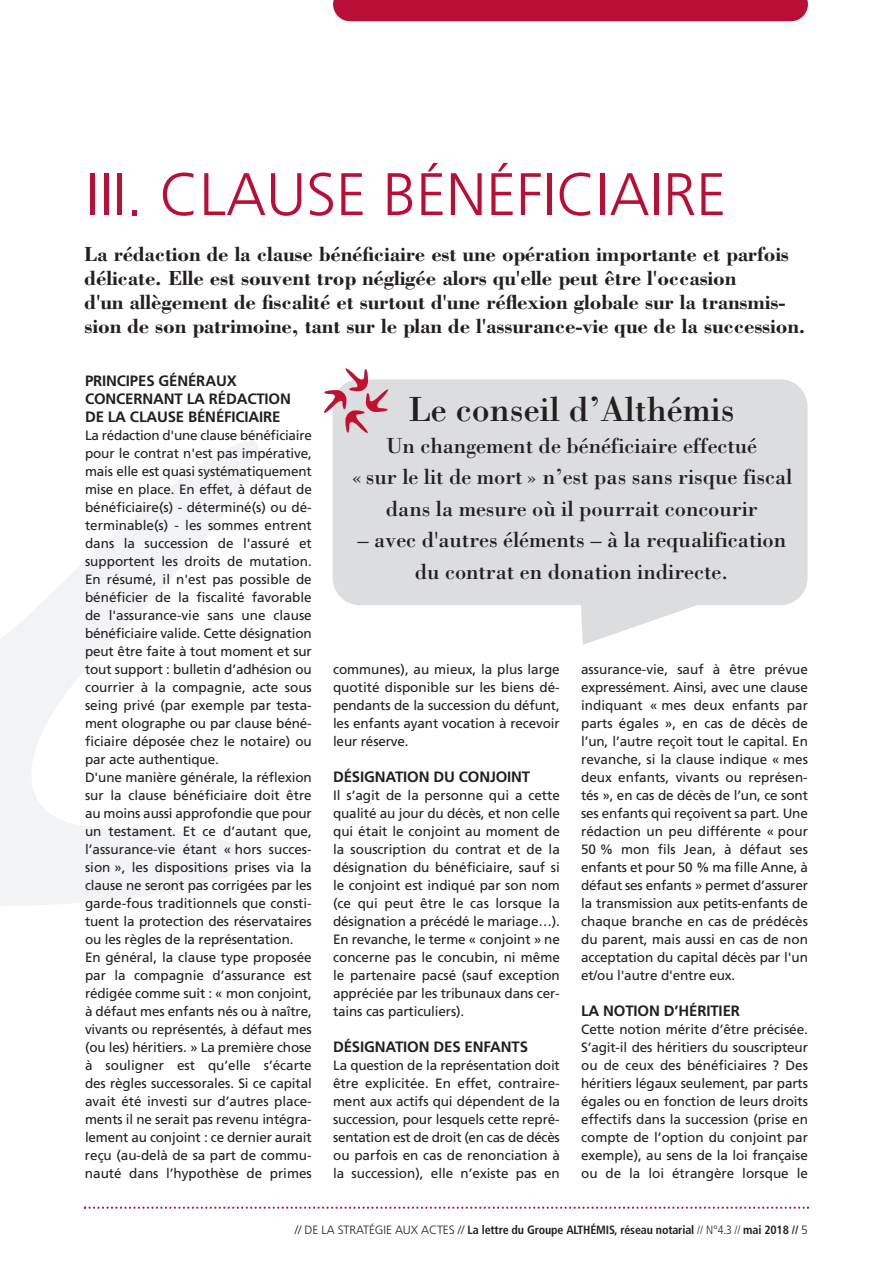
<style>
.page{position:relative;width:893px;height:1263px;background:#fff}
.page>*{position:absolute;margin:0;border:0;box-sizing:border-box;transform-origin:0 0}
.t1{font:300 60px "Frutiger LT Std";color:#b90f36}
.t2{font:36px "Bodoni Std";color:#231f20}
.t3{font:22.5px/31.5px "Bodoni Std";letter-spacing:-.005em;color:#231f20;text-align:center}
.t4{font:700 21px/24px "Bodoni Std";letter-spacing:-.01em;color:#231f20}
.t5{font:700 15px/18px "Frutiger LT Std";letter-spacing:-.01em;color:#231f20}
.t6{font:13.5px/18px "Frutiger LT Std";letter-spacing:-.01em;color:#231f20;text-align:justify}
.t7{font:700 condensed 12px "Frutiger LT Std";letter-spacing:-.01em;color:#231f20}
.s1{font-weight:300;font-stretch:normal}
.s2{font-weight:300}
</style>
<div class="page">
<div style="left:333px;top:0;width:475px;height:21px;background:#b90f36"></div>
<svg style="left:272px;top:1206px;width:537px;height:3px"></svg>
<svg style="left:0;top:441px;width:271px;height:768px"></svg>
<div style="left:333px;top:379px;width:474px;height:226px;background:#dcdddf;border-radius:27px"></div>
<svg style="left:324px;top:368px;width:65px;height:66px"></svg>
<svg style="left:581px;top:605px;width:116px;height:40px"></svg>
<h1 class="t1" style="left:86px;top:170px;width:642px">III. CLAUSE BÉNÉFICIAIRE</h1>
<p class="t4" style="left:85px;top:242px;width:723px">La rédaction de la clause bénéficiaire est une opération importante et parfois délicate. elle est souvent trop négligée alors qu'elle peut être l'occasion<br>d'un allègement de fiscalité et surtout d'une réflexion globale sur la transmis&shy;sion de son patrimoine, tant sur le plan de l'assurance-vie que de la succession.</p>
<p class="t5" style="left:85px;top:373px;width:207px">PRINCIPES GÉNÉRAUx<br>CONCERNANT LA RÉDACTION<br>DE LA CLAUSE BÉNÉFICIAIRE</p>
<p class="t6" style="left:85px;top:427px;width:228px;text-align:left">La rédaction d'une clause bénéficiaire pour le contrat n'est pas impérative, mais elle est quasi systématiquement mise en place. En effet, à défaut de bénéficiaire(s) - déterminé(s) ou dé&shy;terminable(s) - les sommes entrent dans la succession de l'assuré et supportent les droits de mutation.<br>En résumé, il n'est pas possible de bénéficier de la fiscalité favorable de l'assurance-vie sans une clause bénéficiaire valide. Cette désignation peut être faite à tout moment et sur tout support : bulletin d’adhésion ou courrier à la compagnie, acte sous seing privé (par exemple par testa&shy;ment olographe ou par clause béné&shy;ficiaire déposée chez le notaire) ou par acte authentique.<br>D'une manière générale, la réflexion sur la clause bénéficiaire doit être au moins aussi approfondie que pour un testament. Et ce d’autant que, l’assurance-vie étant « hors succes&shy;sion », les dispositions prises via la clause ne seront pas corrigées par les garde-fous traditionnels que consti&shy;tuent la protection des réservataires ou les règles de la représentation.<br>En général, la clause type proposée par la compagnie d’assurance est rédigée comme suit : « mon conjoint, à défaut mes enfants nés ou à naître, vivants ou représentés, à défaut mes (ou les) héritiers. » La première chose à souligner est qu’elle s’écarte des règles successorales. Si ce capital avait été investi sur d’autres place&shy;ments il ne serait pas revenu intégra&shy;lement au conjoint : ce dernier aurait reçu (au-delà de sa part de commu&shy;nauté dans l’hypothèse de primes</p>
<h2 class="t2" style="left:409px;top:388px;width:328px">Le conseil d’Althémis</h2>
<h3 class="t3" style="left:351px;top:429px;width:443px">Un changement de bénéficiaire effectué<br>« sur le lit de mort » n’est pas sans risque fiscal dans la mesure où il pourrait concourir</h3>
<h3 class="t3" style="left:357px;top:524px;width:430px">– avec d'autres éléments – à la requalification du contrat en donation indirecte.</h3>
<p class="t6" style="left:581px;top:661px;width:228px">assurance-vie, sauf à être prévue expressément. Ainsi, avec une clause indiquant « mes deux enfants par parts égales », en cas de décès de l’un, l’autre reçoit tout le capital. En revanche, si la clause indique « mes deux enfants, vivants ou représen&shy;tés », en cas de décès de l’un, ce sont ses enfants qui reçoivent sa part. Une rédaction un peu différente « pour 50 % mon fils Jean, à défaut ses enfants et pour 50 % ma fille Anne, à défaut ses enfants » permet d’assurer la transmission aux petits-enfants de chaque branche en cas de prédécès du parent, mais aussi en cas de non acceptation du capital décès par l'un et/ou l'autre d'entre eux.</p>
<p class="t5" style="left:581px;top:1003px;width:160px">LA NOTION D’HÉRITIER</p>
<p class="t6" style="left:581px;top:1021px;width:228px">Cette notion mérite d’être précisée.<br>S’agit-il des héritiers du souscripteur ou de ceux des bénéficiaires ? Des héritiers légaux seulement, par parts égales ou en fonction de leurs droits effectifs dans la succession (prise en compte de l’option du conjoint par exemple), au sens de la loi française ou de la loi étrangère lorsque le</p>
<p class="t6" style="left:333px;top:661px;width:228px">communes), au mieux, la plus large quotité disponible sur les biens dé&shy;pendants de la succession du défunt, les enfants ayant vocation à recevoir leur réserve.</p>
<p class="t5" style="left:333px;top:769px;width:199px">DÉSIGNATION DU CONJOINT</p>
<p class="t6" style="left:333px;top:787px;width:228px">il s’agit de la personne qui a cette qualité au jour du décès, et non celle qui était le conjoint au moment de la souscription du contrat et de la désignation du bénéficiaire, sauf si le conjoint est indiqué par son nom (ce qui peut être le cas lorsque la désignation a précédé le mariage…).<br>En revanche, le terme « conjoint » ne concerne pas le concubin, ni même le partenaire pacsé (sauf exception appréciée par les tribunaux dans cer&shy;tains cas particuliers).</p>
<p class="t5" style="left:333px;top:1039px;width:197px">DÉSIGNATION DES ENFANTS</p>
<p class="t6" style="left:333px;top:1057px;width:228px">La question de la représentation doit être explicitée. En effet, contraire&shy;ment aux actifs qui dépendent de la succession, pour lesquels cette repré&shy;sentation est de droit (en cas de décès ou parfois en cas de renonciation à la succession), elle n’existe pas en</p>
<p class="t7" style="left:295px;top:1225px;width:515px"><span class="s1">// DE LA STRATÉGIE AUX ACTES //</span> La lettre du Groupe ALTHÉMIS, réseau notarial <span class="s2">// N°4.3 //</span> mai 2018 // <span class="s1">5</span></p>
</div>
